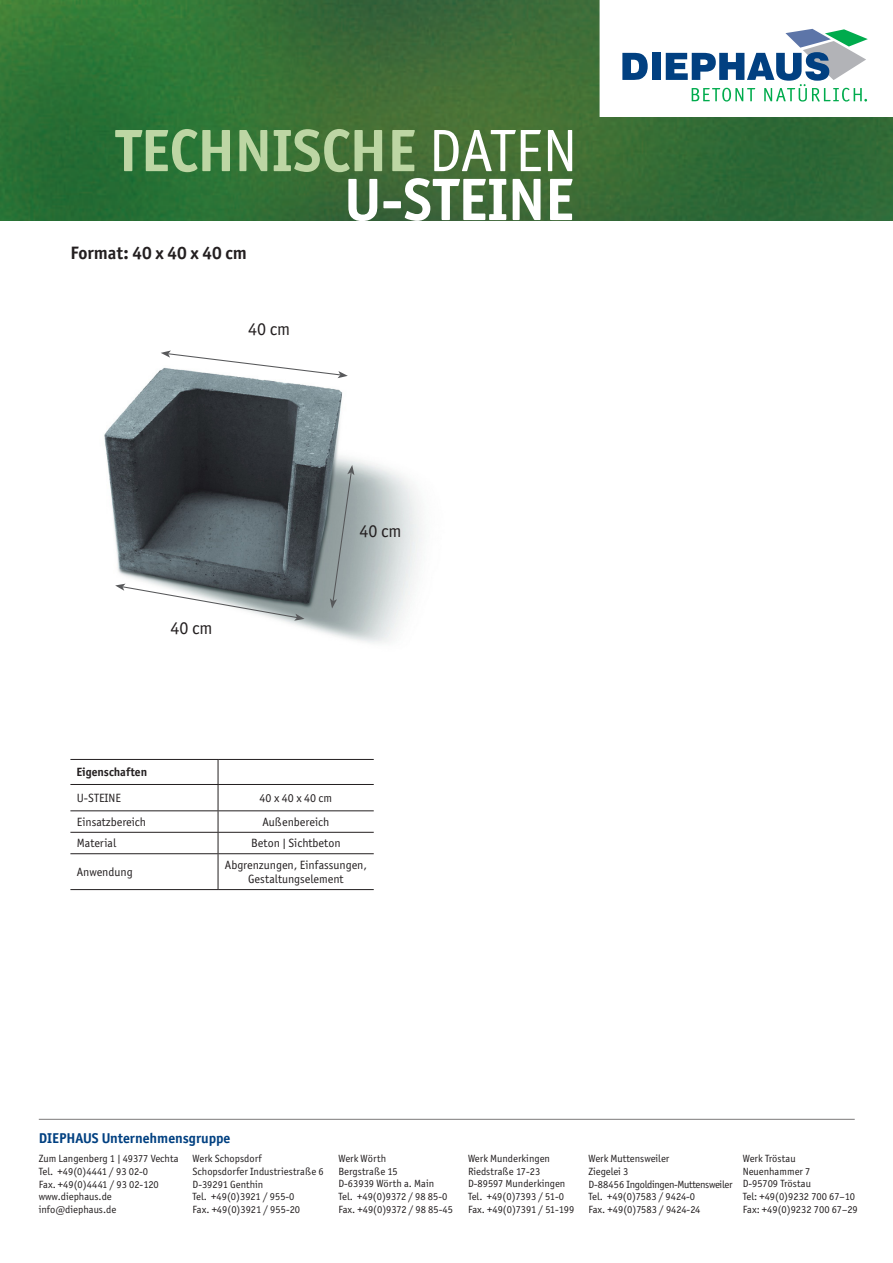
<style>
.page{position:relative;width:893px;height:1263px;background:#fff}
.page>*{position:absolute;margin:0;border:0;box-sizing:border-box;transform-origin:0 0}
.t1{font:700 60px "Officina Sans ITC Std";color:#bdd6a4}
.t2{font:700 60px "Officina Sans ITC Std";color:#fff}
.t3{font:700 18px "Officina Sans ITC Std";color:#231f20}
.t4{font:18px "Officina Sans ITC Std";color:#231f20}
.t5{font:700 14.25px "Officina Sans ITC Std";color:#014081}
.t6{font:12px/14.4px "Officina Sans ITC Std";color:#231f20;text-align:center}
.t7{font:700 12px "Officina Sans ITC Std";color:#231f20}
.t8{font:10.5px "Officina Sans ITC Std";color:#231f20}
.t9{font:10.5px "Officina Sans ITC Std";letter-spacing:-.03em;color:#231f20}
.s1{font-weight:400;color:#fff}
</style>
<div class="page">
<img style="left:0;top:0;width:893px;height:220px">
<svg style="left:600px;top:0;width:293px;height:117px"></svg>
<hr style="left:39px;top:1119px;width:816px;height:1px;background:#231f20">
<hr style="left:70px;top:759px;width:148px;height:1px;background:#231f20">
<hr style="left:218px;top:759px;width:156px;height:1px;background:#231f20">
<hr style="left:70px;top:784px;width:148px;height:1px;background:#231f20">
<hr style="left:218px;top:784px;width:156px;height:1px;background:#231f20">
<hr style="left:70px;top:810px;width:148px;height:1px;background:#231f20">
<hr style="left:218px;top:810px;width:156px;height:1px;background:#231f20">
<hr style="left:70px;top:832px;width:148px;height:1px;background:#231f20">
<hr style="left:218px;top:832px;width:156px;height:1px;background:#231f20">
<svg style="left:218px;top:760px;width:1px;height:93px"></svg>
<hr style="left:70px;top:853px;width:148px;height:1px;background:#231f20">
<hr style="left:218px;top:853px;width:156px;height:1px;background:#231f20">
<hr style="left:218px;top:854px;width:1px;height:35px;background:#231f20">
<hr style="left:70px;top:889px;width:148px;height:1px;background:#231f20">
<hr style="left:218px;top:889px;width:156px;height:1px;background:#231f20">
<img style="left:104px;top:370px;width:318px;height:273px">
<svg style="left:161px;top:350px;width:187px;height:28px"></svg>
<svg style="left:330px;top:465px;width:24px;height:143px;background:#949fa0"></svg>
<svg style="left:115px;top:584px;width:189px;height:37px"></svg>
<p class="t1" style="left:116px;top:113px;width:462px">TECHNISCHE <span class="s1">DATEN</span></p>
<p class="t2" style="left:344px;top:162px;width:231px">U-STEINE</p>
<p class="t3" style="left:70px;top:242px;width:178px">Format: 40 x 40 x 40 cm</p>
<p class="t4" style="left:248px;top:319px;width:44px">40 cm</p>
<p class="t4" style="left:171px;top:617px;width:44px">40 cm</p>
<p class="t4" style="left:360px;top:520px;width:44px">40 cm</p>
<p class="t7" style="left:76px;top:765px;width:72px">Eigenschaften</p>
<p class="t6" style="left:77px;top:791px;width:46px">U-STEINE</p>
<p class="t6" style="left:260px;top:791px;width:74px">40 x 40 x 40 cm</p>
<p class="t6" style="left:77px;top:815px;width:71px">Einsatzbereich</p>
<p class="t6" style="left:262px;top:815px;width:68px">Außenbereich</p>
<p class="t6" style="left:77px;top:836px;width:41px">Material</p>
<p class="t6" style="left:251px;top:836px;width:91px">Beton | Sichtbeton</p>
<p class="t6" style="left:77px;top:865px;width:57px">Anwendung</p>
<p class="t6" style="left:225px;top:857px;width:144px">Abgrenzungen, Einfassungen,<br>Gestaltungselement</p>
<p class="t5" style="left:39px;top:1129px;width:193px">DIEPHAUS Unternehmensgruppe</p>
<p class="t8" style="left:39px;top:1153px;width:141px">Zum Langenberg 1 | 49377 Vechta</p>
<p class="t8" style="left:39px;top:1165px;width:111px">Tel. +49(0)4441 / 93 02-0</p>
<p class="t8" style="left:39px;top:1178px;width:122px">Fax. +49(0)4441 / 93 02-120</p>
<p class="t8" style="left:39px;top:1190px;width:75px">www.diephaus.de</p>
<p class="t8" style="left:39px;top:1203px;width:79px">info@diephaus.de</p>
<p class="t8" style="left:193px;top:1153px;width:71px">Werk Schopsdorf</p>
<p class="t8" style="left:193px;top:1165px;width:133px">Schopsdorfer Industriestraße 6</p>
<p class="t8" style="left:193px;top:1178px;width:72px">D-39291 Genthin</p>
<p class="t8" style="left:193px;top:1190px;width:104px">Tel. +49(0)3921 / 955-0</p>
<p class="t8" style="left:193px;top:1203px;width:109px">Fax. +49(0)3921 / 955-20</p>
<p class="t8" style="left:338px;top:1152px;width:49px">Werk Wörth</p>
<p class="t8" style="left:338px;top:1165px;width:61px">Bergstraße 15</p>
<p class="t8" style="left:338px;top:1178px;width:97px">D-63939 Wörth a. Main</p>
<p class="t8" style="left:338px;top:1190px;width:110px">Tel. +49(0)9372 / 98 85-0</p>
<p class="t8" style="left:338px;top:1203px;width:116px">Fax. +49(0)9372 / 98 85-45</p>
<p class="t8" style="left:468px;top:1152px;width:83px">Werk Munderkingen</p>
<p class="t8" style="left:468px;top:1165px;width:74px">Riedstraße 17-23</p>
<p class="t8" style="left:468px;top:1178px;width:99px">D-89597 Munderkingen</p>
<p class="t8" style="left:468px;top:1190px;width:98px">Tel. +49(0)7393 / 51-0</p>
<p class="t8" style="left:468px;top:1203px;width:108px">Fax. +49(0)7391 / 51-199</p>
<p class="t8" style="left:588px;top:1153px;width:82px">Werk Muttensweiler</p>
<p class="t8" style="left:588px;top:1165px;width:42px">Ziegelei 3</p>
<p class="t9" style="left:588px;top:1178px;width:146px">D-88456 Ingoldingen-Muttensweiler</p>
<p class="t8" style="left:588px;top:1190px;width:108px">Tel. +49(0)7583 / 9424-0</p>
<p class="t8" style="left:588px;top:1203px;width:114px">Fax. +49(0)7583 / 9424-24</p>
<p class="t8" style="left:743px;top:1152px;width:54px">Werk Tröstau</p>
<p class="t8" style="left:743px;top:1165px;width:69px">Neuenhammer 7</p>
<p class="t8" style="left:743px;top:1178px;width:70px">D-95709 Tröstau</p>
<p class="t8" style="left:743px;top:1190px;width:114px">Tel: +49(0)9232 700 67–10</p>
<p class="t8" style="left:743px;top:1203px;width:117px">Fax: +49(0)9232 700 67–29</p>
</div>
